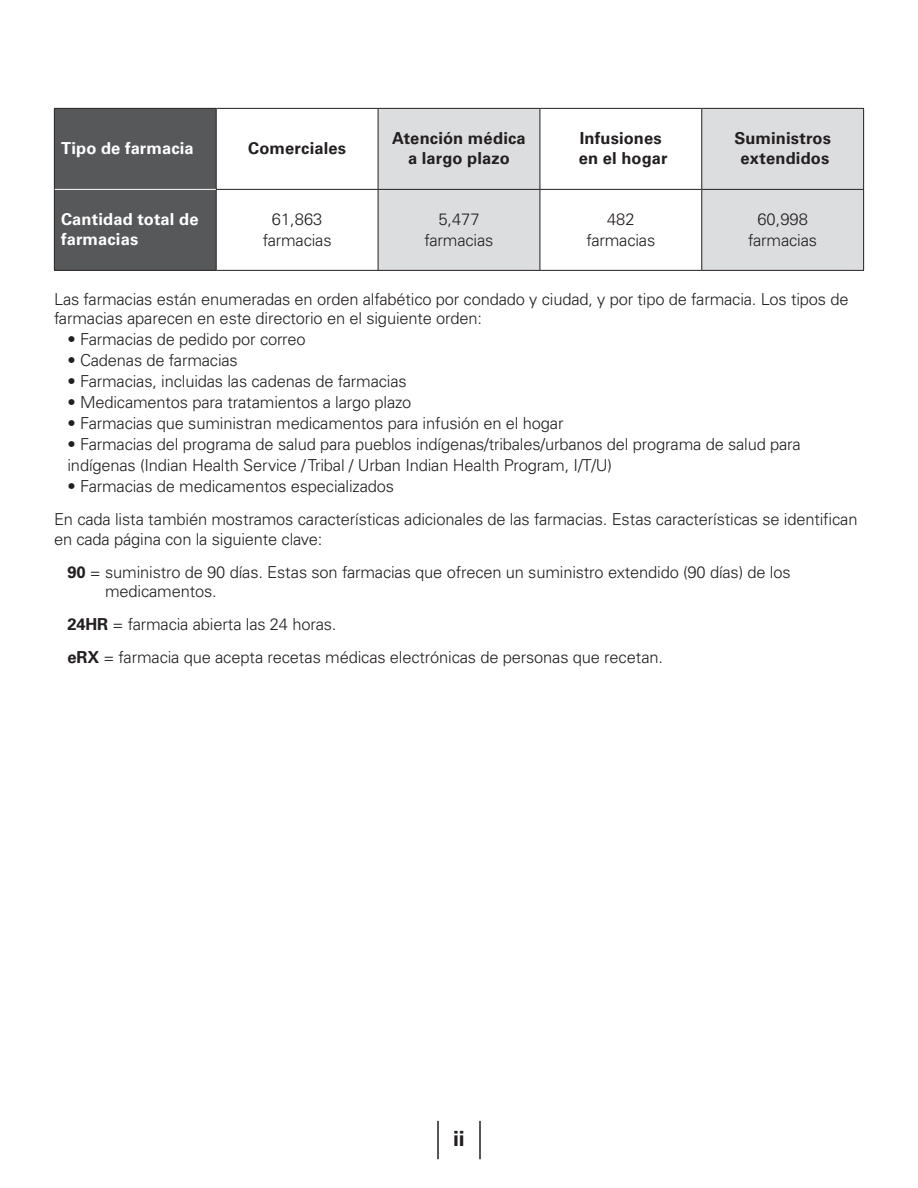
<style>
.page{position:relative;width:918px;height:1188px;background:#fff}
.page>*{position:absolute;margin:0;border:0;box-sizing:border-box;transform-origin:0 0}
.t1{font:700 21px "Univers LT Std";color:#231f20}
.body{font:300 16.5px/19.5px "Univers LT Std";letter-spacing:-.01em;color:#231f20}
.body_bullets{font:300 16.5px/21px "Univers LT Std";letter-spacing:-.01em;color:#231f20}
.Chart_top_row{font:700 16.5px/19.8px "Univers LT Std";letter-spacing:.01em;color:#231f20;text-align:center}
.Chart_body{font:300 16.5px/21px "Univers LT Std";letter-spacing:-.01em;color:#231f20;text-align:center}
.Chart_left_column_he{font:700 16.5px/19.5px "Univers LT Std";letter-spacing:.005em;color:#fff}
.s1{font-weight:700}
</style>
<div class="page">
<hr style="left:479px;top:1121px;width:2px;height:38px;background:#231f20">
<hr style="left:437px;top:1121px;width:2px;height:38px;background:#231f20">
<div style="left:55px;top:109px;width:161px;height:161px;background:#57585a"></div>
<svg style="left:217px;top:109px;width:161px;height:161px"></svg>
<svg style="left:379px;top:109px;width:484px;height:161px;fill:#dcdddf"></svg>
<hr style="left:54px;top:108px;width:162px;height:1px;background:#231f20">
<hr style="left:54px;top:109px;width:1px;height:80px;background:#231f20">
<hr style="left:54px;top:189px;width:1px;height:81px;background:#231f20">
<hr style="left:54px;top:270px;width:162px;height:1px;background:#231f20">
<hr style="left:216px;top:108px;width:162px;height:1px;background:#231f20">
<hr style="left:216px;top:109px;width:1px;height:80px;background:#231f20">
<hr style="left:378px;top:108px;width:162px;height:1px;background:#231f20">
<hr style="left:378px;top:109px;width:1px;height:80px;background:#231f20">
<hr style="left:540px;top:108px;width:162px;height:1px;background:#231f20">
<hr style="left:540px;top:109px;width:1px;height:80px;background:#231f20">
<hr style="left:702px;top:108px;width:162px;height:1px;background:#231f20">
<hr style="left:701px;top:109px;width:1px;height:80px;background:#231f20">
<hr style="left:863px;top:109px;width:1px;height:80px;background:#231f20">
<hr style="left:216px;top:189px;width:162px;height:1px;background:#231f20">
<hr style="left:216px;top:190px;width:1px;height:80px;background:#231f20">
<hr style="left:378px;top:189px;width:162px;height:1px;background:#231f20">
<hr style="left:378px;top:190px;width:1px;height:80px;background:#231f20">
<hr style="left:540px;top:189px;width:162px;height:1px;background:#231f20">
<hr style="left:540px;top:190px;width:1px;height:80px;background:#231f20">
<hr style="left:702px;top:189px;width:162px;height:1px;background:#231f20">
<hr style="left:701px;top:190px;width:1px;height:80px;background:#231f20">
<hr style="left:863px;top:190px;width:1px;height:80px;background:#231f20">
<hr style="left:216px;top:270px;width:162px;height:1px;background:#231f20">
<hr style="left:378px;top:270px;width:162px;height:1px;background:#231f20">
<hr style="left:540px;top:270px;width:162px;height:1px;background:#231f20">
<hr style="left:702px;top:270px;width:162px;height:1px;background:#231f20">
<hr style="left:55px;top:189px;width:161px;height:1px;background:#fff">
<p class="Chart_left_column_he" style="left:61px;top:139px;width:134px">Tipo de farmacia</p>
<p class="Chart_top_row" style="left:248px;top:139px;width:99px">Comerciales</p>
<p class="Chart_top_row" style="left:392px;top:129px;width:135px">Atención médica a largo plazo</p>
<p class="Chart_top_row" style="left:579px;top:129px;width:90px;text-align:left">Infusiones en el hogar</p>
<p class="Chart_top_row" style="left:734px;top:129px;width:98px">Suministros extendidos</p>
<p class="Chart_left_column_he" style="left:61px;top:210px;width:139px">Cantidad total de farmacias</p>
<p class="Chart_body" style="left:263px;top:208px;width:70px">61,863 farmacias</p>
<p class="Chart_body" style="left:425px;top:208px;width:70px">5,477 farmacias</p>
<p class="Chart_body" style="left:586px;top:208px;width:70px">482 farmacias</p>
<p class="Chart_body" style="left:748px;top:208px;width:70px">60,998 farmacias</p>
<p class="body" style="left:54px;top:289px;width:796px">Las farmacias están enumeradas en orden alfabético por condado y ciudad, y por tipo de farmacia. Los tipos de farmacias aparecen en este directorio en el siguiente orden:</p>
<p class="body_bullets" style="left:68px;top:329px;width:240px">• Farmacias de pedido por correo</p>
<p class="body_bullets" style="left:68px;top:350px;width:172px">• Cadenas de farmacias</p>
<p class="body_bullets" style="left:68px;top:371px;width:341px">• Farmacias, incluidas las cadenas de farmacias</p>
<p class="body_bullets" style="left:68px;top:392px;width:345px">• Medicamentos para tratamientos a largo plazo</p>
<p class="body_bullets" style="left:68px;top:413px;width:498px">• Farmacias que suministran medicamentos para infusión en el hogar</p>
<p class="body_bullets" style="left:68px;top:434px;width:735px">• Farmacias del programa de salud para pueblos indígenas/tribales/urbanos del programa de salud para indígenas (Indian Health Service / Tribal / Urban Indian Health Program, I/T/U)</p>
<p class="body_bullets" style="left:68px;top:476px;width:328px">• Farmacias de medicamentos especializados</p>
<p class="body" style="left:54px;top:509px;width:805px">En cada lista también mostramos características adicionales de las farmacias. Estas características se identifican en cada página con la siguiente clave:</p>
<p class="body" style="left:105px;top:562px;width:687px;text-indent:-38px"><span class="s1">90</span> = suministro de 90 días. Estas son farmacias que ofrecen un suministro extendido (90 días) de los medicamentos.</p>
<p class="body" style="left:68px;top:614px;width:270px"><span class="s1">24HR</span> = farmacia abierta las 24 horas.</p>
<p class="body" style="left:68px;top:647px;width:597px"><span class="s1">eRX</span> = farmacia que acepta recetas médicas electrónicas de personas que recetan.</p>
<p class="t1" style="left:453px;top:1126px;width:13px">ii</p>
</div>
